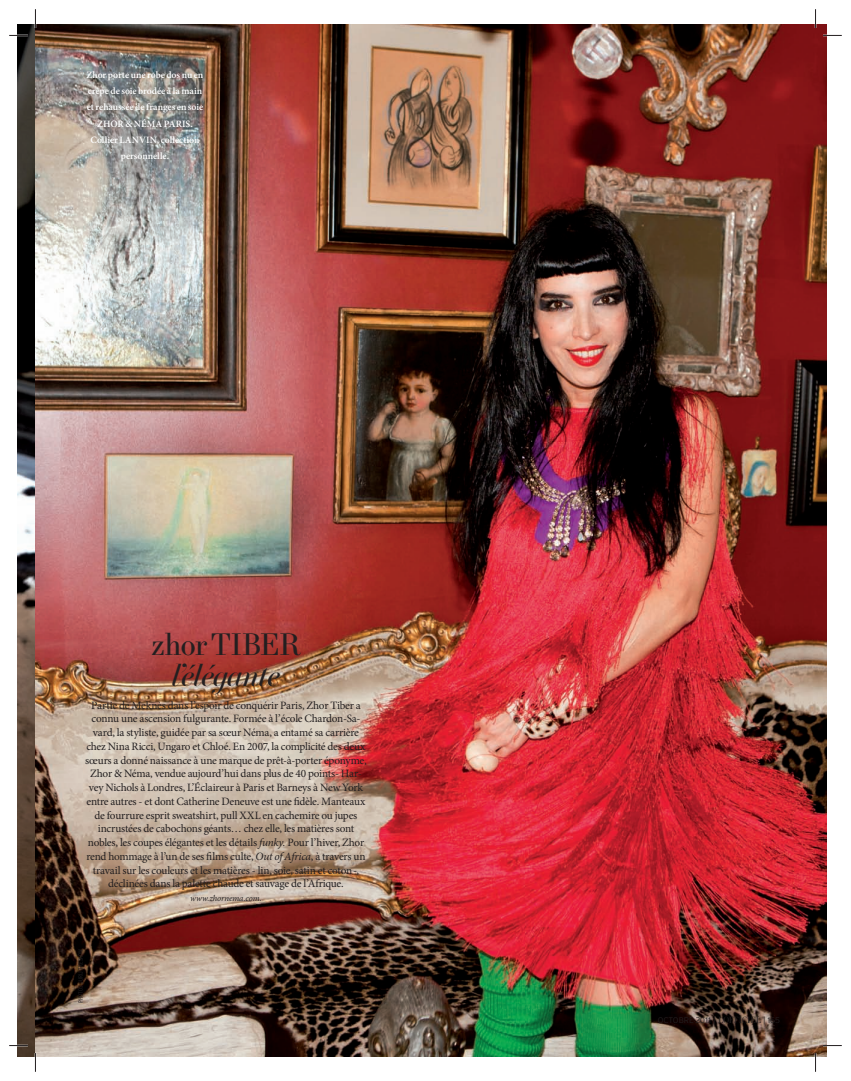
<style>
.page{position:relative;width:851px;height:1081px;background:#fff}
.page>*{position:absolute;margin:0;border:0;box-sizing:border-box;transform-origin:0 0}
.t1{font:italic 31.25px/31.2px "L Officiel Head";letter-spacing:-.035em;color:#231f20;text-align:center}
.t2{font:11.25px/13.8px "Minion Pro";letter-spacing:-.02em;color:#231f20;text-align:center}
.t3{font:600 9.75px/16.2px "Minion Pro";letter-spacing:-.005em;color:#fff;text-align:center}
.t4{font:italic 8.75px "Minion Pro";letter-spacing:-.01em;color:#231f20}
.t5{font:300 8.12px "Interstate";color:#231f20}
.s1{font-family:"L Officiel Text";font-style:normal}
.s2{font-style:italic}
.s3{font-size:8.75px}
.s4{font-family:"Didot HTF L16 Light";font-weight:400;font-size:8.75px}
</style>
<div class="page">
<img style="left:18px;top:25px;width:808px;height:1031px">
<svg style="left:9px;top:35px;width:19px;height:1px"></svg>
<svg style="left:822px;top:35px;width:19px;height:1px"></svg>
<svg style="left:9px;top:1044px;width:19px;height:2px"></svg>
<svg style="left:822px;top:1044px;width:19px;height:2px"></svg>
<svg style="left:35px;top:9px;width:1px;height:19px"></svg>
<svg style="left:35px;top:1053px;width:1px;height:19px"></svg>
<svg style="left:814px;top:9px;width:2px;height:19px"></svg>
<svg style="left:814px;top:1053px;width:2px;height:19px"></svg>
<p class="t3" style="left:87px;top:67px;width:118px">Zhor porte une robe dos nu en crêpe de soie brodée à la main et rehaussée de franges en soie<br>ZHOR &amp; NÉMA PARIS.<br>Collier LANVIN, collection personnelle.</p>
<p class="t1" style="left:151px;top:632px;width:151px"><span class="s1">zhor TIBER </span>l’élégante</p>
<p class="t2" style="left:85px;top:699px;width:283px">Partie de Meknès dans l’espoir de conquérir Paris, Zhor Tiber a connu une ascension fulgurante. Formée à l’école Chardon-Sa&shy;vard, la styliste, guidée par sa sœur Néma, a entamé sa carrière chez Nina Ricci, Ungaro et Chloé. En 2007, la complicité des deux sœurs a donné naissance à une marque de prêt-à-porter éponyme, Zhor &amp; Néma, vendue aujourd’hui dans plus de 40 points- Har&shy;vey Nichols à Londres, L’Éclaireur à Paris et Barneys à New York entre autres - et dont Catherine Deneuve est une fidèle. Manteaux de fourrure esprit sweatshirt, pull XXL en cachemire ou jupes incrustées de cabochons géants… chez elle, les matières sont nobles, les coupes élégantes et les détails <span class="s2">funky.</span> Pour l’hiver, Zhor rend hommage à l’un de ses films culte, <span class="s2">Out of Africa</span>, à travers un travail sur les couleurs et les matières - lin, soie, satin et coton -, déclinées dans la palette chaude et sauvage de l’Afrique.</p>
<p class="t4" style="left:190px;top:895px;width:73px">www.zhornema.com.</p>
<p class="t5" style="left:657px;top:1015px;width:124px">OCTOBRE 2011 <span class="s3">|</span> <span class="s4">L’OFFICIEL</span> | 165</p>
</div>
